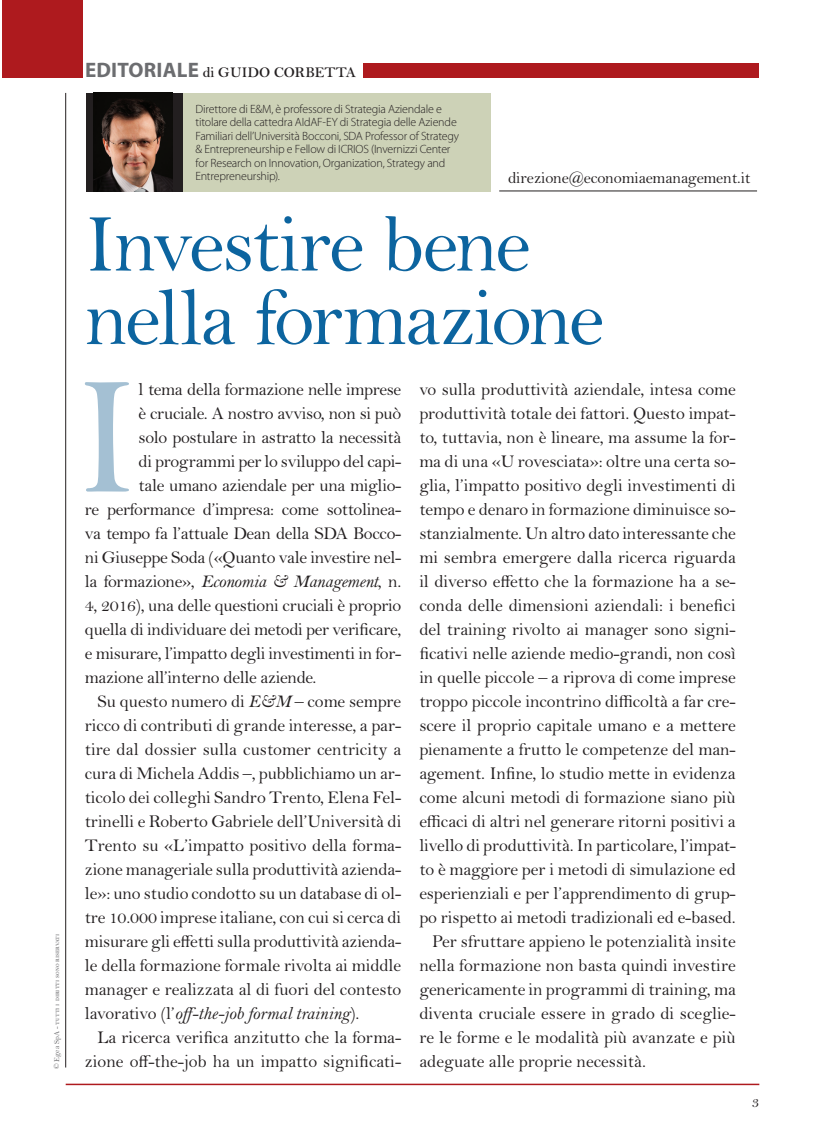
<style>
.page{position:relative;width:820px;height:1147px;background:#fff}
.page>*{position:absolute;margin:0;border:0;box-sizing:border-box;transform-origin:0 0}
.t1{font:169.65px "Bell MT Std";color:#a4c0d3}
.t2{font:82.5px/73.5px "Bell MT Std";letter-spacing:-.035em;color:#0c649f}
.t3{font:700 21px "Myriad Pro";color:#6c6d70}
.t4{font:18px "Bell MT Std";letter-spacing:-.005em;color:#231f20}
.t5{font:italic 18px "Bell MT Std";letter-spacing:-.02em;color:#231f20}
.t6{font:16.5px "Bell MT Std";letter-spacing:-.01em;color:#231f20}
.t7{font:600 15px "Bell MT Std";color:#231f20}
.t8{font:15px "Bell MT Std";color:#231f20}
.t9{font:300 12px/13.5px "Myriad Pro";letter-spacing:-.015em;color:#231f20}
.t10{font:7.5px "Bell MT Std";color:#636366}
.s1{font-family:"Myriad Pro";font-weight:700;font-size:21px;color:#6c6d70}
.s2{font-style:normal}
.s3{font-style:italic}
</style>
<div class="page">
<hr style="left:65px;top:93px;width:1px;height:974px;background:#231f20">
<hr style="left:66px;top:1083px;width:693px;height:2px;background:#ae1a1e">
<div style="left:2px;top:0;width:81px;height:78px;background:#ae1a1e"></div>
<div style="left:363px;top:63px;width:396px;height:15px;background:#ae1a1e"></div>
<div style="left:86px;top:93px;width:97px;height:98px;background:#231f20"></div>
<img style="left:93px;top:93px;width:79px;height:98px">
<div style="left:183px;top:93px;width:307px;height:98px;background:#cdd2b7"></div>
<hr style="left:499px;top:191px;width:258px;height:1px;background:#231f20">
<p class="t10" style="left:53px;top:1069px;width:137px;rotate:-90deg">© Egea SpA - tutti i diritti sono riservati</p>
<p class="t3" style="left:85px;top:56px;width:57px">EDITORIA</p>
<p class="t7" style="left:177px;top:64px;width:181px"><span class="s1">LE</span> DI GUIDO CORBETTA</p>
<p class="t9" style="left:195px;top:102px;width:265px">Direttore di E&amp;M, è professore di Strategia Aziendale e titolare della cattedra AIdAF-EY di Strategia delle Aziende Familiari dell’Università Bocconi, SDA Professor of Strategy &amp; Entrepreneurship e Fellow di ICRIOS (Invernizzi Center for Research on Innovation, Organization, Strategy and Entrepreneurship).</p>
<p class="t6" style="left:508px;top:168px;width:244px">direzione@economiaemanagement.it</p>
<h2 class="t2" style="left:85px;top:208px;width:521px">Investire bene nella formazione</h2>
<h1 class="t1" style="left:75px;top:342px;width:65px">I</h1>
<p class="t4" style="left:139px;top:380px;width:264px">l tema della formazione nelle imprese</p>
<p class="t4" style="left:139px;top:403px;width:264px">è cruciale. A nostro avviso, non si può</p>
<p class="t4" style="left:139px;top:427px;width:264px">solo postulare in astratto la necessità</p>
<p class="t4" style="left:139px;top:451px;width:264px">di programmi per lo sviluppo del capi-</p>
<p class="t4" style="left:139px;top:475px;width:264px">tale umano aziendale per una miglio-</p>
<p class="t4" style="left:85px;top:499px;width:318px">re performance d’impresa: come sottolinea-</p>
<p class="t4" style="left:85px;top:523px;width:318px">va tempo fa l’attuale Dean della SDA Bocco-</p>
<p class="t4" style="left:85px;top:547px;width:318px">ni Giuseppe Soda («Quanto vale investire nel-</p>
<p class="t5" style="left:85px;top:571px;width:318px"><span class="s2">la formazione»,</span> Economia &amp; Management<span class="s2">, n.</span></p>
<p class="t4" style="left:85px;top:595px;width:318px">4, 2016), una delle questioni cruciali è proprio</p>
<p class="t4" style="left:85px;top:619px;width:318px">quella di individuare dei metodi per verificare,</p>
<p class="t4" style="left:85px;top:643px;width:318px">e misurare, l’impatto degli investimenti in for-</p>
<p class="t4" style="left:85px;top:667px;width:233px">mazione all’interno delle aziende.</p>
<p class="t4" style="left:98px;top:691px;width:305px">Su questo numero di <span class="s3">E&amp;M</span> – come sempre</p>
<p class="t4" style="left:85px;top:715px;width:318px">ricco di contributi di grande interesse, a par-</p>
<p class="t4" style="left:85px;top:739px;width:318px">tire dal dossier sulla customer centricity a</p>
<p class="t4" style="left:85px;top:763px;width:318px">cura di Michela Addis –, pubblichiamo un ar-</p>
<p class="t4" style="left:85px;top:787px;width:318px">ticolo dei colleghi Sandro Trento, Elena Fel-</p>
<p class="t4" style="left:85px;top:811px;width:318px">trinelli e Roberto Gabriele dell’Università di</p>
<p class="t4" style="left:85px;top:835px;width:318px">Trento su «L’impatto positivo della forma-</p>
<p class="t4" style="left:85px;top:859px;width:318px">zione manageriale sulla produttività azienda-</p>
<p class="t4" style="left:85px;top:883px;width:318px">le»: uno studio condotto su un database di ol-</p>
<p class="t4" style="left:85px;top:907px;width:318px">tre 10.000 imprese italiane, con cui si cerca di</p>
<p class="t4" style="left:85px;top:931px;width:318px">misurare gli effetti sulla produttività azienda-</p>
<p class="t4" style="left:85px;top:955px;width:318px">le della formazione formale rivolta ai middle</p>
<p class="t4" style="left:85px;top:979px;width:318px">manager e realizzata al di fuori del contesto</p>
<p class="t5" style="left:85px;top:1003px;width:276px"><span class="s2">lavorativo (l’</span>off-the-job formal training<span class="s2">).</span></p>
<p class="t4" style="left:98px;top:1027px;width:305px">La ricerca verifica anzitutto che la forma-</p>
<p class="t4" style="left:85px;top:1051px;width:318px">zione off-the-job ha un impatto significati-</p>
<p class="t4" style="left:419px;top:379px;width:318px">vo sulla produttività aziendale, intesa come</p>
<p class="t4" style="left:419px;top:403px;width:318px">produttività totale dei fattori. Questo impat-</p>
<p class="t4" style="left:419px;top:427px;width:318px">to, tuttavia, non è lineare, ma assume la for-</p>
<p class="t4" style="left:419px;top:451px;width:318px">ma di una «U rovesciata»: oltre una certa so-</p>
<p class="t4" style="left:419px;top:475px;width:318px">glia, l’impatto positivo degli investimenti di</p>
<p class="t4" style="left:419px;top:499px;width:318px">tempo e denaro in formazione diminuisce so-</p>
<p class="t4" style="left:419px;top:523px;width:318px">stanzialmente. Un altro dato interessante che</p>
<p class="t4" style="left:419px;top:547px;width:318px">mi sembra emergere dalla ricerca riguarda</p>
<p class="t4" style="left:419px;top:571px;width:318px">il diverso effetto che la formazione ha a se-</p>
<p class="t4" style="left:419px;top:595px;width:318px">conda delle dimensioni aziendali: i benefici</p>
<p class="t4" style="left:419px;top:619px;width:318px">del training rivolto ai manager sono signi-</p>
<p class="t4" style="left:419px;top:643px;width:318px">ficativi nelle aziende medio-grandi, non così</p>
<p class="t4" style="left:419px;top:667px;width:318px">in quelle piccole – a riprova di come imprese</p>
<p class="t4" style="left:419px;top:691px;width:318px">troppo piccole incontrino difficoltà a far cre-</p>
<p class="t4" style="left:419px;top:715px;width:318px">scere il proprio capitale umano e a mettere</p>
<p class="t4" style="left:419px;top:739px;width:317px">pienamente a frutto le competenze del man-</p>
<p class="t4" style="left:419px;top:763px;width:318px">agement. Infine, lo studio mette in evidenza</p>
<p class="t4" style="left:419px;top:787px;width:318px">come alcuni metodi di formazione siano più</p>
<p class="t4" style="left:419px;top:811px;width:318px">efficaci di altri nel generare ritorni positivi a</p>
<p class="t4" style="left:419px;top:835px;width:318px">livello di produttività. In particolare, l’impat-</p>
<p class="t4" style="left:419px;top:859px;width:318px">to è maggiore per i metodi di simulazione ed</p>
<p class="t4" style="left:419px;top:883px;width:318px">esperienziali e per l’apprendimento di grup-</p>
<p class="t4" style="left:419px;top:907px;width:318px">po rispetto ai metodi tradizionali ed e-based.</p>
<p class="t4" style="left:432px;top:931px;width:305px">Per sfruttare appieno le potenzialità insite</p>
<p class="t4" style="left:419px;top:955px;width:318px">nella formazione non basta quindi investire</p>
<p class="t4" style="left:419px;top:979px;width:318px">genericamente in programmi di training, ma</p>
<p class="t4" style="left:419px;top:1003px;width:318px">diventa cruciale essere in grado di sceglie-</p>
<p class="t4" style="left:419px;top:1027px;width:318px">re le forme e le modalità più avanzate e più</p>
<p class="t4" style="left:419px;top:1051px;width:228px">adeguate alle proprie necessità.</p>
<p class="t8" style="left:751px;top:1094px;width:9px">3</p>
</div>
